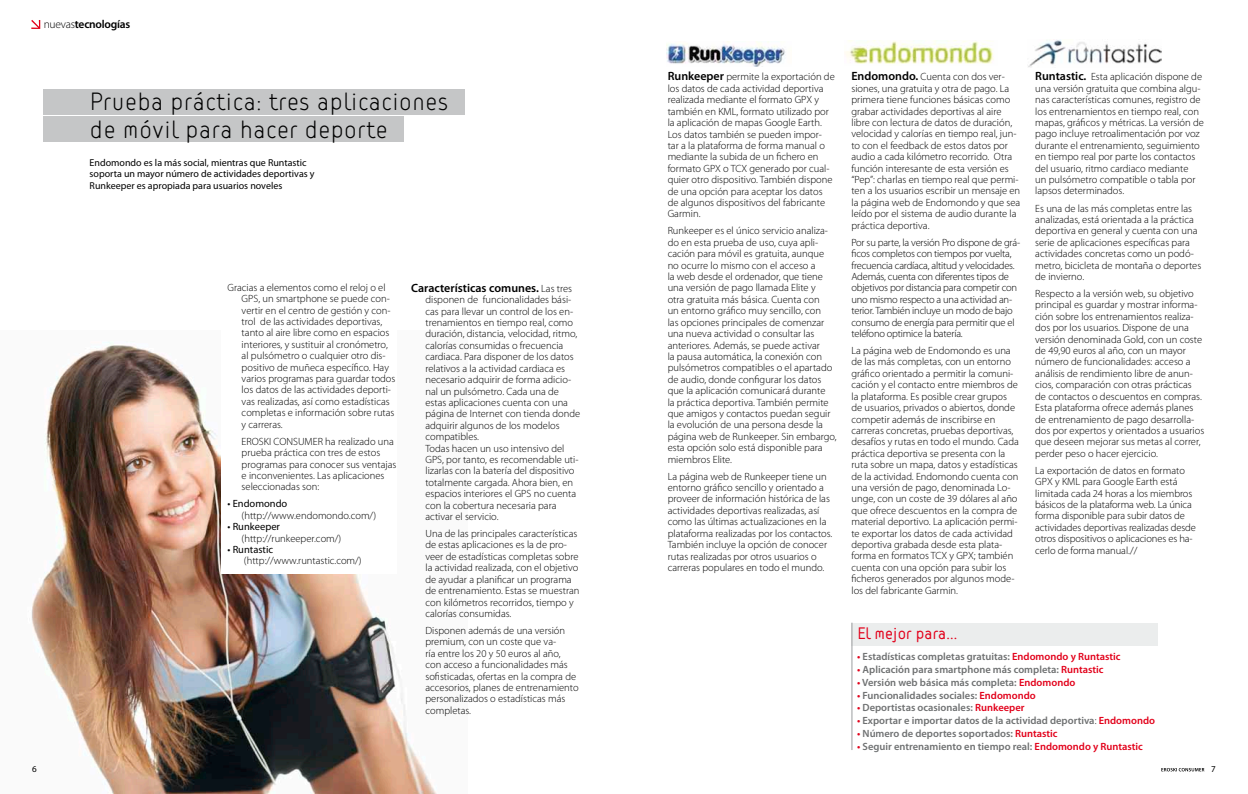
<style>
.page{position:relative;width:1248px;height:794px;background:#fff}
.page>*{position:absolute;margin:0;border:0;box-sizing:border-box;transform-origin:0 0}
.t1{font:24px/28px "VSV Melon Light";color:#000}
.t2{font:16px "VSV Melon Regular";letter-spacing:-.03em;color:#e2001a}
.t3{font:600 12px "Myriad Pro";color:#000}
.t4{font:600 11.5px "Myriad Pro";letter-spacing:-.02em;color:#000}
.t5{font:300 10.5px/11.4px "Myriad Pro";color:#000}
.t6{font:600 10.5px "Myriad Pro";color:#6f7172}
.t7{font:300 10.5px/11.4px "Myriad Pro";letter-spacing:-.02em;color:#000}
.t8{font:10.5px "Myriad Pro";color:#000}
.t9{font:10px/11.6px "Myriad Pro";color:#000}
.t10{font:9px "Myriad Pro";color:#000}
.s1{font-weight:300}
.s2{font-weight:300;font-size:10.5px}
.s3{font-weight:600;font-size:12px}
.s4{color:#e2001a}
.s5{font-weight:300;color:#000}
</style>
<div class="page">
<svg style="left:31px;top:20px;width:9px;height:9px"></svg>
<svg style="left:1161px;top:768px;width:43px;height:3px"></svg>
<img style="left:31px;top:342px;width:406px;height:452px">
<div style="left:221px;top:277px;width:134px;height:297px;background:#fff"></div>
<div style="left:851px;top:622px;width:307px;height:23px;background:#ebeded"></div>
<hr style="left:851px;top:622px;width:1px;height:128px;background:#9c9d9f">
<img style="left:666px;top:42px;width:119px;height:24px">
<img style="left:845px;top:41px;width:149px;height:23px">
<img style="left:1028px;top:40px;width:133px;height:27px">
<div style="left:44px;top:89px;width:421px;height:26px;background:#c5c6c7"></div>
<div style="left:44px;top:117px;width:360px;height:25px;background:#c5c6c7"></div>
<div style="left:227px;top:283px;width:169px;height:291px;background:#fff"></div>
<p class="t4" style="left:44px;top:17px;width:88px"><span class="s1">nuevas</span>tecnologías</p>
<h1 class="t1" style="left:90px;top:88px;width:360px">Prueba práctica: tres aplicaciones de móvil para hacer deporte</h1>
<p class="t10" style="left:32px;top:763px;width:6px">6</p>
<p class="t9" style="left:90px;top:156px;width:226px">Endomondo es la más social, mientras que Runtastic soporta un mayor número de actividades deportivas y<br>Runkeeper es apropiada para usuarios noveles</p>
<p class="t5" style="left:242px;top:282px;width:155px;text-indent:-14px">Gracias a elementos como el reloj o el GPS, un smartphone se puede con&shy;vertir en el centro de gestión y con&shy;trol de las actividades deportivas, tanto al aire libre como en espacios interiores, y sustituir al cronómetro, al pulsómetro o cualquier otro dis&shy;positivo de muñeca específico. Hay varios programas para guardar todos los datos de las actividades deporti&shy;vas realizadas, así como estadísticas completas e información sobre rutas y carreras.</p>
<p class="t5" style="left:242px;top:436px;width:156px">EROSKI CONSUMER ha realizado una prueba práctica con tres de estos programas para conocer sus ventajas e inconvenientes. Las aplicaciones seleccionadas son:</p>
<p class="t8" style="left:227px;top:497px;width:61px">• Endomondo</p>
<p class="t5" style="left:242px;top:510px;width:136px">(http://www.endomondo.com/)</p>
<p class="t8" style="left:227px;top:520px;width:54px">• Runkeeper</p>
<p class="t5" style="left:242px;top:532px;width:101px">(http://runkeeper.com/)</p>
<p class="t8" style="left:227px;top:543px;width:47px">• Runtastic</p>
<p class="t5" style="left:244px;top:555px;width:119px">(http://www.runtastic.com/)</p>
<p class="t3" style="left:411px;top:280px;width:162px">Características comunes. <span class="s2">Las tres</span></p>
<p class="t5" style="left:425px;top:294px;width:156px">disponen de funcionalidades bási&shy;cas para llevar un control de los en&shy;trenamientos en tiempo real, como duración, distancia, velocidad, ritmo, calorías consumidas o frecuencia cardiaca. Para disponer de los datos relativos a la actividad cardiaca es necesario adquirir de forma adicio&shy;nal un pulsómetro. Cada una de estas aplicaciones cuenta con una página de Internet con tienda donde adquirir algunos de los modelos compatibles.<br>Todas hacen un uso intensivo del GPS, por tanto, es recomendable uti&shy;lizarlas con la batería del dispositivo totalmente cargada. Ahora bien, en espacios interiores el GPS no cuenta con la cobertura necesaria para activar el servicio.</p>
<p class="t5" style="left:425px;top:528px;width:156px">Una de las principales características de estas aplicaciones es la de pro&shy;veer de estadísticas completas sobre la actividad realizada, con el objetivo de ayudar a planificar un programa de entrenamiento. Estas se muestran con kilómetros recorridos, tiempo y calorías consumidas.</p>
<p class="t5" style="left:425px;top:625px;width:155px">Disponen además de una versión premium, con un coste que va-<br>ría entre los 20 y 50 euros al año, con acceso a funcionalidades más sofisticadas, ofertas en la compra de accesorios, planes de entrenamiento personalizados o estadísticas más completas.</p>
<p class="t5" style="left:667px;top:71px;width:168px"><span class="s3">Runkeeper</span> permite la exportación de los datos de cada actividad deportiva realizada mediante el formato GPX y también en KML, formato utilizado por la aplicación de mapas Google Earth.<br>Los datos también se pueden impor&shy;tar a la plataforma de forma manual o mediante la subida de un fichero en formato GPX o TCX generado por cual&shy;quier otro dispositivo. También dispone de una opción para aceptar los datos de algunos dispositivos del fabricante Garmin.</p>
<p class="t5" style="left:667px;top:225px;width:170px">Runkeeper es el único servicio analiza&shy;do en esta prueba de uso, cuya apli&shy;cación para móvil es gratuita, aunque no ocurre lo mismo con el acceso a<br>la web desde el ordenador, que tiene una versión de pago llamada Elite y<br>otra gratuita más básica. Cuenta con<br>un entorno gráfico muy sencillo, con<br>las opciones principales de comenzar una nueva actividad o consultar las anteriores. Además, se puede activar<br>la pausa automática, la conexión con pulsómetros compatibles o el apartado de audio, donde configurar los datos que la aplicación comunicará durante<br>la práctica deportiva. También permite que amigos y contactos puedan seguir la evolución de una persona desde la página web de Runkeeper. Sin embargo, esta opción solo está disponible para miembros Elite.</p>
<p class="t5" style="left:667px;top:470px;width:166px">La página web de Runkeeper tiene un entorno gráfico sencillo y orientado a proveer de información histórica de las actividades deportivas realizadas, así como las últimas actualizaciones en la plataforma realizadas por los contactos.<br>También incluye la opción de conocer rutas realizadas por otros usuarios o carreras populares en todo el mundo.</p>
<p class="t5" style="left:851px;top:71px;width:170px"><span class="s3">Endomondo.</span> Cuenta con dos ver&shy;siones, una gratuita y otra de pago. La primera tiene funciones básicas como grabar actividades deportivas al aire libre con lectura de datos de duración, velocidad y calorías en tiempo real, jun&shy;to con el feedback de estos datos por audio a cada kilómetro recorrido. Otra función interesante de esta versión es “Pep”: charlas en tiempo real que permi&shy;ten a los usuarios escribir un mensaje en la página web de Endomondo y que sea leído por el sistema de audio durante la práctica deportiva.</p>
<p class="t7" style="left:851px;top:237px;width:170px">Por su parte, la versión Pro dispone de grá&shy;ficos completos con tiempos por vuelta, frecuencia cardíaca, altitud y velocidades.<br>Además, cuenta con diferentes tipos de objetivos por distancia para competir con uno mismo respecto a una actividad an&shy;terior. También incluye un modo de bajo consumo de energía para permitir que el teléfono optimice la batería.</p>
<p class="t5" style="left:851px;top:345px;width:169px">La página web de Endomondo es una de las más completas, con un entorno gráfico orientado a permitir la comuni&shy;cación y el contacto entre miembros de la plataforma. Es posible crear grupos de usuarios, privados o abiertos, donde competir además de inscribirse en carreras concretas, pruebas deportivas, desafíos y rutas en todo el mundo. Cada práctica deportiva se presenta con la ruta sobre un mapa, datos y estadísticas de la actividad. Endomondo cuenta con una versión de pago, denominada Lo&shy;unge, con un coste de 39 dólares al año que ofrece descuentos en la compra de material deportivo. La aplicación permi&shy;te exportar los datos de cada actividad deportiva grabada desde esta plata&shy;forma en formatos TCX y GPX; también cuenta con una opción para subir los ficheros generados por algunos mode&shy;los del fabricante Garmin.</p>
<p class="t5" style="left:1035px;top:71px;width:170px"><span class="s3">Runtastic.</span> Esta aplicación dispone de una versión gratuita que combina algu&shy;nas características comunes, registro de los entrenamientos en tiempo real, con mapas, gráficos y métricas. La versión de pago incluye retroalimentación por voz durante el entrenamiento, seguimiento en tiempo real por parte los contactos del usuario, ritmo cardiaco mediante<br>un pulsómetro compatible o tabla por lapsos determinados.</p>
<p class="t5" style="left:1035px;top:202px;width:167px">Es una de las más completas entre las analizadas, está orientada a la práctica deportiva en general y cuenta con una serie de aplicaciones específicas para actividades concretas como un podó&shy;metro, bicicleta de montaña o deportes de invierno.</p>
<p class="t5" style="left:1035px;top:288px;width:170px">Respecto a la versión web, su objetivo principal es guardar y mostrar informa&shy;ción sobre los entrenamientos realiza&shy;dos por los usuarios. Dispone de una versión denominada Gold, con un coste de 49,90 euros al año, con un mayor número de funcionalidades: acceso a análisis de rendimiento libre de anun&shy;cios, comparación con otras prácticas de contactos o descuentos en compras.<br>Esta plataforma ofrece además planes de entrenamiento de pago desarrolla&shy;dos por expertos y orientados a usuarios que deseen mejorar sus metas al correr, perder peso o hacer ejercicio.</p>
<p class="t5" style="left:1035px;top:465px;width:162px">La exportación de datos en formato GPX y KML para Google Earth está limitada cada 24 horas a los miembros básicos de la plataforma web. La única forma disponible para subir datos de actividades deportivas realizadas desde otros dispositivos o aplicaciones es ha&shy;cerlo de forma manual.//</p>
<h2 class="t2" style="left:857px;top:624px;width:102px">El mejor para...</h2>
<p class="t6" style="left:857px;top:649px;width:265px"><span class="s4">•</span> Estadísticas completas gratuitas: <span class="s4">Endomondo y Runtastic</span></p>
<p class="t6" style="left:857px;top:662px;width:248px"><span class="s4">•</span> Aplicación para smartphone más completa: <span class="s4">Runtastic</span></p>
<p class="t6" style="left:857px;top:675px;width:220px"><span class="s4">•</span> Versión web básica más completa: <span class="s4">Endomondo</span></p>
<p class="t6" style="left:857px;top:688px;width:180px"><span class="s4">•</span> Funcionalidades sociales: <span class="s4">Endomondo</span></p>
<p class="t6" style="left:857px;top:701px;width:169px"><span class="s4">•</span> Deportistas ocasionales: <span class="s4">Runkeeper</span></p>
<p class="t6" style="left:857px;top:714px;width:299px"><span class="s4">•</span> Exportar e importar datos de la actividad deportiva<span class="s5">:</span> <span class="s4">Endomondo</span></p>
<p class="t6" style="left:857px;top:727px;width:202px"><span class="s4">•</span> Número de deportes soportados: <span class="s4">Runtastic</span></p>
<p class="t6" style="left:857px;top:740px;width:287px"><span class="s4">•</span> Seguir entrenamiento en tiempo real: <span class="s4">Endomondo y Runtastic</span></p>
<p class="t10" style="left:1210px;top:763px;width:6px">7</p>
</div>
